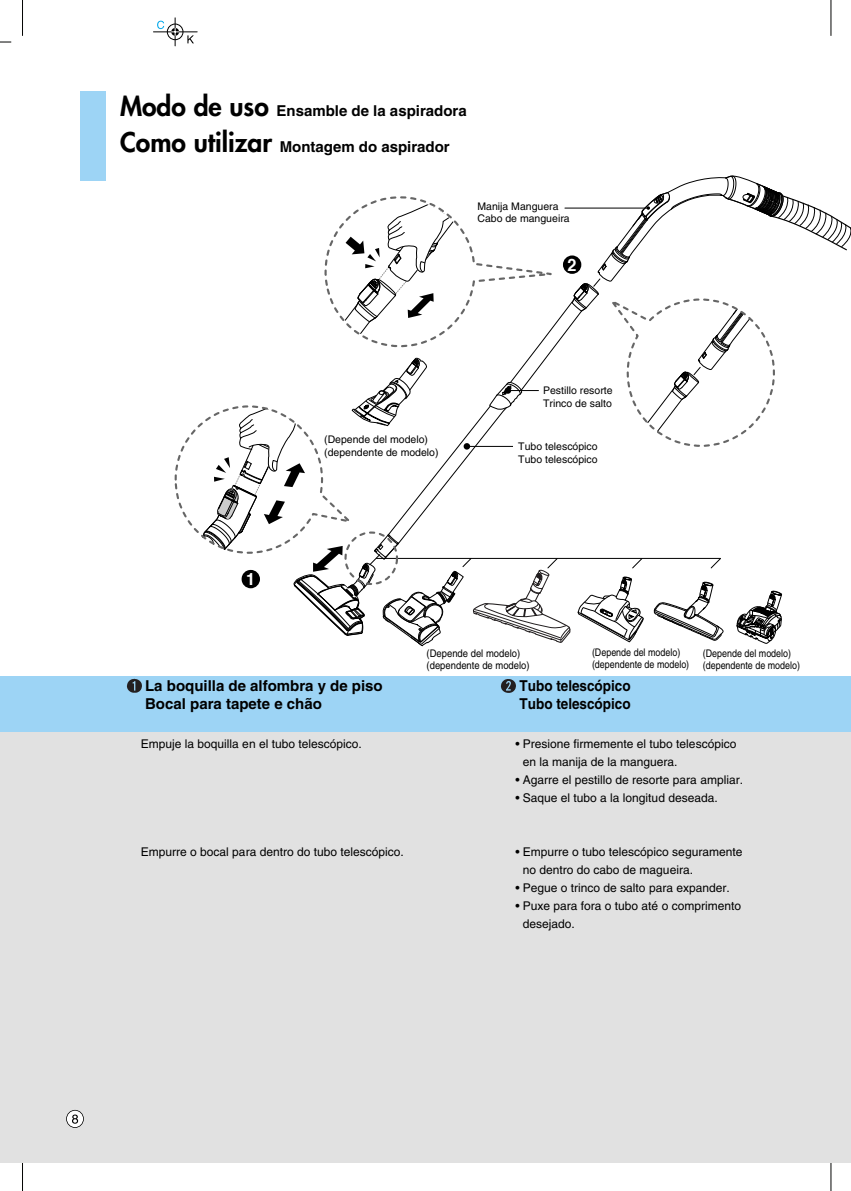
<style>
.page{position:relative;width:851px;height:1191px;background:#fff}
.page>*{position:absolute;margin:0;border:0;box-sizing:border-box;transform-origin:0 0}
.t1{font:700 16.95px "Helvetica";color:#fff;scale:.95 1}
.t2{font:700 15px/18px "Helvetica";color:#000}
.t3{font:700 15px/18px "Helvetica";color:#000;scale:.9 1}
.t4{font:12px/18px "Helvetica";color:#000}
.t5{font:10.5px/12.6px "Helvetica";color:#000}
.t6{font:10.5px/12px "Helvetica";color:#000;scale:.85 1}
.t7{font:10.5px/12.6px "Helvetica";color:#000;scale:.9 1}
.s1{font-family:"Futura";font-weight:800;font-size:26.4px}
</style>
<div class="page">
<hr style="left:22px;top:0;width:1px;height:36px;background:#040503">
<hr style="left:22px;top:1161px;width:1px;height:30px;background:#040503">
<hr style="left:830px;top:0;width:1px;height:36px;background:#040503">
<hr style="left:830px;top:1161px;width:1px;height:30px;background:#040503">
<div style="left:167px;top:24px;width:16px;height:16px;border:1px solid #000;border-radius:50%"></div>
<hr style="left:153px;top:32px;width:44px;height:1px;background:#000">
<svg style="left:171px;top:18px;width:8px;height:28px"></svg>
<svg style="left:157px;top:21px;width:7px;height:8px"></svg>
<svg style="left:187px;top:35px;width:7px;height:8px"></svg>
<div style="left:0;top:732px;width:850px;height:430px;background:#e1e1e1"></div>
<div style="left:0;top:676px;width:850px;height:56px;background:#9dd4f5"></div>
<div style="left:80px;top:92px;width:26px;height:89px;background:#9dd4f5"></div>
<div style="left:66px;top:1110px;width:17px;height:17px;background:#fff;border-radius:50%"></div>
<div style="left:66px;top:1109px;width:18px;height:18px;border:2px solid #000;border-radius:50%"></div>
<svg style="left:72px;top:1114px;width:6px;height:9px"></svg>
<svg style="left:174px;top:175px;width:676px;height:472px"></svg>
<img style="left:127px;top:678px;width:15px;height:15px">
<img style="left:500px;top:679px;width:16px;height:14px">
<p class="t2" style="left:120px;top:103px;width:348px"><span class="s1">Modo de uso</span> Ensamble de la aspiradora</p>
<p class="t2" style="left:120px;top:139px;width:331px"><span class="s1">Como utilizar</span> Montagem do aspirador</p>
<p class="t5" style="left:477px;top:201px;width:94px">Manija Manguera<br>Cabo de mangueira</p>
<h1 class="t1" style="left:567px;top:253px;width:11px">2</h1>
<h1 class="t1" style="left:246px;top:568px;width:11px">1</h1>
<p class="t5" style="left:324px;top:434px;width:116px">(Depende del modelo) (dependente de modelo)</p>
<p class="t5" style="left:543px;top:385px;width:71px">Pestillo resorte<br>Trinco de salto</p>
<p class="t5" style="left:518px;top:441px;width:81px">Tubo telescópico<br>Tubo telescópico</p>
<p class="t7" style="left:426px;top:647px;width:116px">(Depende del modelo) (dependente de modelo)</p>
<p class="t6" style="left:592px;top:647px;width:116px">(Depende del modelo) (dependente de modelo)</p>
<p class="t6" style="left:702px;top:648px;width:116px">(Depende del modelo) (dependente de modelo)</p>
<p class="t2" style="left:145px;top:678px;width:239px">La boquilla de alfombra y de piso<br>Bocal para tapete e chão</p>
<p class="t3" style="left:519px;top:678px;width:125px">Tubo telescópico<br>Tubo telescópico</p>
<p class="t4" style="left:141px;top:736px;width:222px">Empuje la boquilla en el tubo telescópico.</p>
<p class="t4" style="left:522px;top:736px;width:215px;text-indent:-8px">• Presione firmemente el tubo telescópico en la manija de la manguera.</p>
<p class="t4" style="left:515px;top:772px;width:229px">• Agarre el pestillo de resorte para ampliar.</p>
<p class="t4" style="left:515px;top:790px;width:204px">• Saque el tubo a la longitud deseada.</p>
<p class="t4" style="left:141px;top:844px;width:264px">Empurre o bocal para dentro do tubo telescópico.</p>
<p class="t4" style="left:522px;top:844px;width:221px;text-indent:-8px">• Empurre o tubo telescópico seguramente no dentro do cabo de magueira.</p>
<p class="t4" style="left:515px;top:880px;width:216px">• Pegue o trinco de salto para expander.</p>
<p class="t4" style="left:522px;top:898px;width:220px;text-indent:-8px">• Puxe para fora o tubo até o comprimento desejado.</p>
</div>
